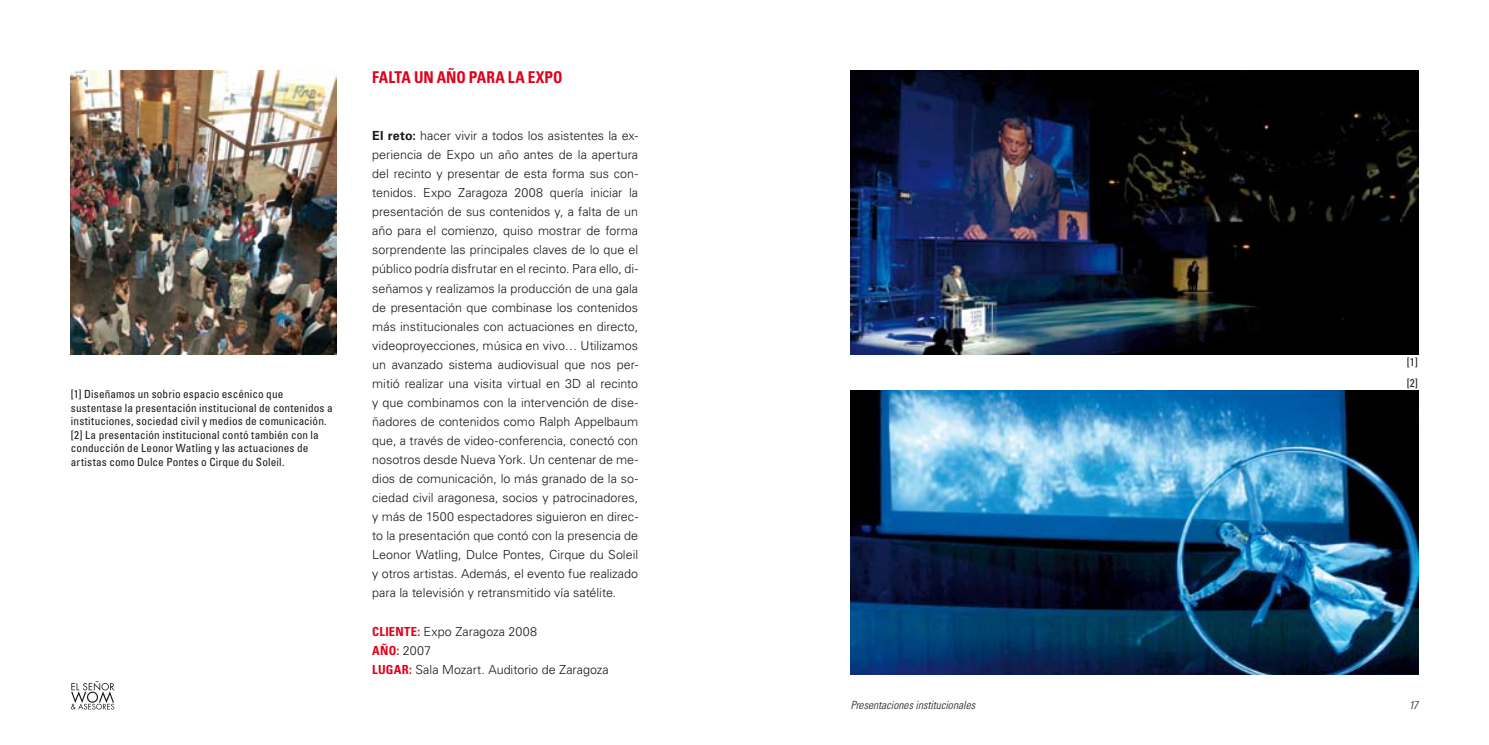
<style>
.page{position:relative;width:1489px;height:745px;background:#fff}
.page>*{position:absolute;margin:0;border:0;box-sizing:border-box;transform-origin:0 0}
.t1{font:700 condensed 16.25px "Univers LT Std";letter-spacing:.01em;color:#e2001a;scale:.95 1}
.t2{font:300 12.5px/19px "Univers LT Std";color:#1a171b}
.t3{font:condensed 11.25px/13.5px "Univers LT Std";letter-spacing:.015em;color:#1a171b}
.t4{font:italic 300 condensed 11.25px "Univers LT Std";color:#1a171b}
.s1{font-weight:700}
.s2{font-weight:700;font-stretch:condensed;color:#e2001a}
</style>
<div class="page">
<svg style="left:71px;top:681px;width:43px;height:28px"></svg>
<img style="left:850px;top:71px;width:567px;height:283px">
<img style="left:850px;top:390px;width:567px;height:283px">
<img style="left:71px;top:71px;width:266px;height:283px">
<p class="t3" style="left:71px;top:387px;width:263px">[1] Diseñamos un sobrio espacio escénico que sustentase la presentación institucional de contenidos a instituciones, sociedad civil y medios de comunicación. [2] La presentación institucional contó también con la conducción de Leonor Watling y las actuaciones de artistas como Dulce Pontes o Cirque du Soleil.</p>
<h1 class="t1" style="left:372px;top:67px;width:200px">FALTA UN AÑO PARA LA EXPO</h1>
<p class="t2" style="left:372px;top:126px;width:267px;text-align:justify"><span class="s1">El reto:</span> hacer vivir a todos los asistentes la ex&shy;periencia de Expo un año antes de la apertura del recinto y presentar de esta forma sus con&shy;tenidos. Expo Zaragoza 2008 quería iniciar la presentación de sus contenidos y, a falta de un año para el comienzo, quiso mostrar de forma sorprendente las principales claves de lo que el público podría disfrutar en el recinto. Para ello, di&shy;señamos y realizamos la producción de una gala de presentación que combinase los contenidos más institucionales con actuaciones en directo, videoproyecciones, música en vivo… Utilizamos un avanzado sistema audiovisual que nos per&shy;mitió realizar una visita virtual en 3D al recinto y que combinamos con la intervención de dise&shy;ñadores de contenidos como Ralph Appelbaum que, a través de video-conferencia, conectó con nosotros desde Nueva York. Un centenar de me&shy;dios de comunicación, lo más granado de la so&shy;ciedad civil aragonesa, socios y patrocinadores, y más de 1500 espectadores siguieron en direc&shy;to la presentación que contó con la presencia de Leonor Watling, Dulce Pontes, Cirque du Soleil y otros artistas. Además, el evento fue realizado para la televisión y retransmitido vía satélite.</p>
<p class="t2" style="left:372px;top:621px;width:238px"><span class="s2">CLIENTE:</span> Expo Zaragoza 2008<br><span class="s2">AÑO:</span> 2007<br><span class="s2">LUGAR:</span> Sala Mozart. Auditorio de Zaragoza</p>
<p class="t3" style="left:1406px;top:352px;width:13px;line-height:20.1px">[1] [2]</p>
<p class="t4" style="left:850px;top:698px;width:126px">Presentaciones institucionales</p>
<p class="t4" style="left:1408px;top:698px;width:11px">17</p>
</div>
